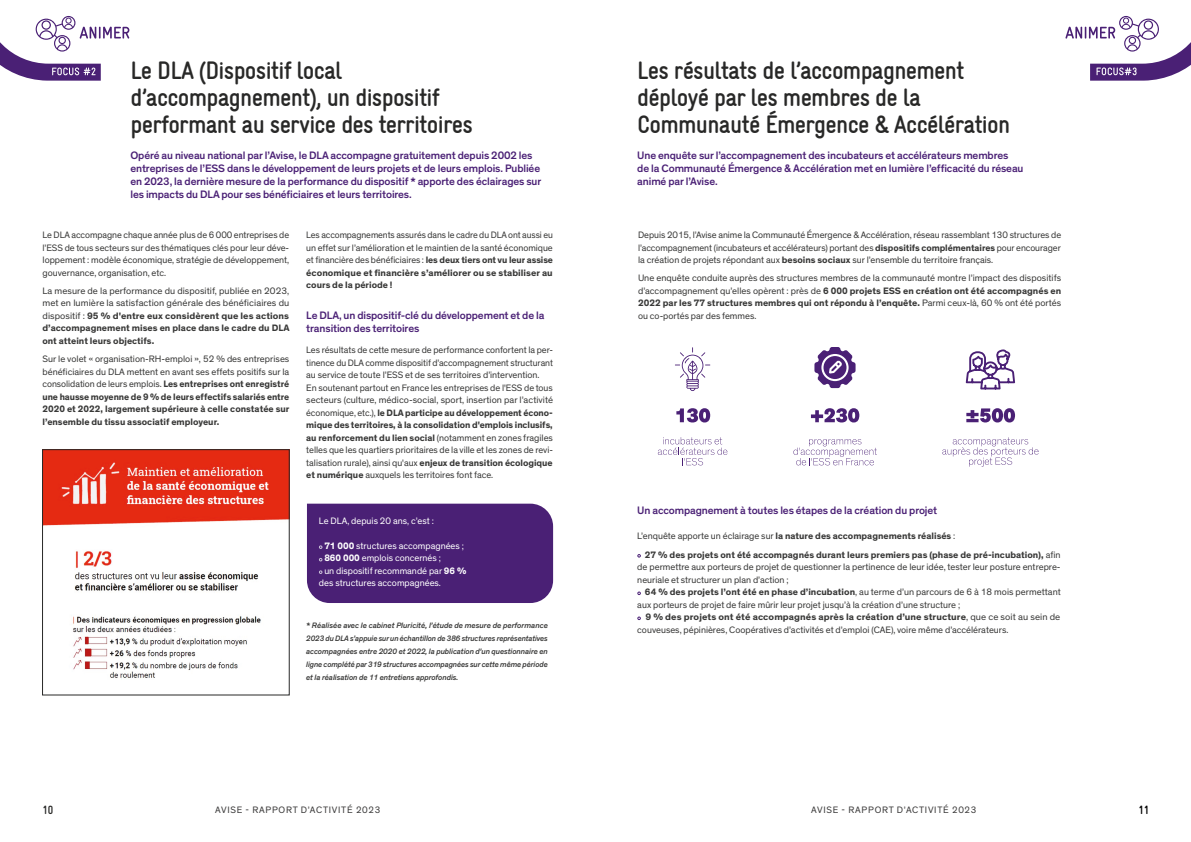
<style>
.page{position:relative;width:1191px;height:842px;background:#fff}
.page>*{position:absolute;margin:0;border:0;box-sizing:border-box;transform-origin:0 0}
.t1{font:700 condensed 25px/27px "Gravur LLTT";letter-spacing:-.03em;color:#282827}
.t2{font:700 12px "Gravur Condensed";color:#282827}
.t3{font:700 12px "Gravur Condensed";color:#000}
.t4{font:500 11px/13px "Theinhardt";letter-spacing:-.01em;color:#4a2075}
.t5{font:9.5px/12.5px "Theinhardt";color:#393938;text-align:justify}
.t6{font:700 9.5px/12.5px "Theinhardt";color:#393938;text-align:justify}
.t7{font:9.5px/12.5px "Theinhardt";color:#393938;scale:1.04 1}
.t8{font:9.5px "Theinhardt";color:#fff}
.t9{font:9.5px "Theinhardt";letter-spacing:.08em;color:#3c3b3b}
.t10{font:italic 500 8px/13px "Theinhardt";letter-spacing:-.01em;color:#393938;text-align:justify}
.s1{font-weight:700}
.s2{font-weight:400}
</style>
<div class="page">
<div style="left:307px;top:504px;width:246px;height:99px;background:#4a2075"></div>
<svg style="left:637px;top:554px;width:4px;height:4px"></svg>
<svg style="left:637px;top:591px;width:4px;height:4px"></svg>
<svg style="left:637px;top:616px;width:4px;height:4px"></svg>
<svg style="left:811px;top:408px;width:48px;height:14px"></svg>
<svg style="left:793px;top:439px;width:84px;height:26px"></svg>
<svg style="left:814px;top:347px;width:41px;height:41px"></svg>
<svg style="left:966px;top:408px;width:49px;height:14px"></svg>
<svg style="left:942px;top:437px;width:96px;height:30px"></svg>
<svg style="left:965px;top:349px;width:50px;height:40px"></svg>
<svg style="left:675px;top:347px;width:35px;height:44px"></svg>
<svg style="left:676px;top:408px;width:34px;height:14px"></svg>
<svg style="left:658px;top:437px;width:69px;height:28px"></svg>
<img style="left:44px;top:451px;width:243px;height:228px">
<div style="left:42px;top:449px;width:247px;height:246px;border:1px solid #282827"></div>
<svg style="left:1065px;top:16px;width:126px;height:65px"></svg>
<svg style="left:0;top:16px;width:129px;height:65px"></svg>
<h1 class="t1" style="left:130px;top:55px;width:344px">Le DLA (Dispositif local d’accompagnement), un dispositif performant au service des territoires</h1>
<p class="t4" style="left:130px;top:148px;width:412px">Opéré au niveau national par l’Avise, le DLA accompagne gratuitement depuis 2002 les entreprises de l’ESS dans le développement de leurs projets et de leurs emplois. Publiée en 2023, la dernière mesure de la performance du dispositif * apporte des éclairages sur les impacts du DLA pour ses bénéficiaires et leurs territoires.</p>
<p class="t5" style="left:43px;top:229px;width:248px">Le DLA accompagne chaque année plus de 6 000 entreprises de l’ESS de tous secteurs sur des thématiques clés pour leur déve&shy;loppement : modèle économique, stratégie de développement, gouvernance, organisation, etc.</p>
<p class="t5" style="left:43px;top:285px;width:248px">La mesure de la performance du dispositif, publiée en 2023, met en lumière la satisfaction générale des bénéficiaires du dispositif : <span class="s1">95 % d'entre eux considèrent que les actions d’accompagnement mises en place dans le cadre du DLA ont atteint leurs objectifs.</span></p>
<p class="t6" style="left:43px;top:353px;width:248px"><span class="s2">Sur le volet « organisation-RH-emploi », 52 % des entreprises bénéficiaires du DLA mettent en avant ses effets positifs sur la consolidation de leurs emplois.</span> Les entreprises ont enregistré une hausse moyenne de 9 % de leurs effectifs salariés entre 2020 et 2022, largement supérieure à celle constatée sur l’ensemble du tissu associatif employeur.</p>
<p class="t5" style="left:306px;top:229px;width:248px">Les accompagnements assurés dans le cadre du DLA ont aussi eu un effet sur l’amélioration et le maintien de la santé économique et financière des bénéficiaires : <span class="s1">les deux tiers ont vu leur assise économique et financière s’améliorer ou se stabiliser au cours de la période !</span></p>
<p class="t4" style="left:306px;top:309px;width:240px">Le DLA, un dispositif-clé du développement et de la transition des territoires</p>
<p class="t5" style="left:306px;top:344px;width:248px;text-align:left">Les résultats de cette mesure de performance confortent la per&shy;tinence du DLA comme dispositif d’accompagnement structurant au service de toute l’ESS et de ses territoires d’intervention.<br>En soutenant partout en France les entreprises de l'ESS de tous secteurs (culture, médico-social, sport, insertion par l’activité économique, etc.), <span class="s1">le DLA participe au développement écono&shy;mique des territoires, à la consolidation d'emplois inclusifs, au renforcement du lien social</span> (notamment en zones fragiles telles que les quartiers prioritaires de la ville et les zones de revi&shy;talisation rurale), ainsi qu'aux <span class="s1">enjeux de transition écologique et numérique</span> auxquels les territoires font face.</p>
<p class="t8" style="left:319px;top:515px;width:116px">Le DLA, depuis 20 ans, c’est :</p>
<p class="t8" style="left:324px;top:540px;width:141px"><span class="s1">71 000</span> structures accompagnées ;</p>
<p class="t8" style="left:324px;top:553px;width:118px"><span class="s1">860 000</span> emplois concernés ;</p>
<p class="t8" style="left:324px;top:565px;width:143px">un dispositif recommandé par <span class="s1">96 %</span></p>
<p class="t8" style="left:319px;top:578px;width:124px">des structures accompagnées.</p>
<p class="t10" style="left:306px;top:619px;width:243px">* Réalisée avec le cabinet Pluricité, l’étude de mesure de performance 2023 du DLA s’appuie sur un échantillon de 386 structures représentatives accompagnées entre 2020 et 2022, la publication d'un questionnaire en ligne complété par 319 structures accompagnées sur cette même période et la réalisation de 11 entretiens approfondis.</p>
<h1 class="t1" style="left:637px;top:55px;width:374px">Les résultats de l’accompagnement déployé par les membres de la<br>Communauté Émergence &amp; Accélération</h1>
<p class="t4" style="left:637px;top:148px;width:388px">Une enquête sur l’accompagnement des incubateurs et accélérateurs membres<br>de la Communauté Émergence &amp; Accélération met en lumière l’efficacité du réseau animé par l’Avise.</p>
<p class="t5" style="left:638px;top:229px;width:425px">Depuis 2015, l’Avise anime la Communauté Émergence &amp; Accélération, réseau rassemblant 130 structures de l’accompagnement (incubateurs et accélérateurs) portant des <span class="s1">dispositifs complémentaires</span> pour encourager la création de projets répondant aux <span class="s1">besoins sociaux</span> sur l’ensemble du territoire français.</p>
<p class="t5" style="left:638px;top:272px;width:425px">Une enquête conduite auprès des structures membres de la communauté montre l’impact des dispositifs d’accompagnement qu’elles opèrent : près de <span class="s1">6 000 projets ESS en création ont été accompagnés en 2022 par les 77 structures membres qui ont répondu à l’enquête.</span> Parmi ceux-là, 60 % ont été portés ou co-portés par des femmes.</p>
<p class="t4" style="left:637px;top:504px;width:301px">Un accompagnement à toutes les étapes de la création du projet</p>
<p class="t6" style="left:645px;top:527px;width:417px;line-height:18.2px;text-indent:-8px"><span class="s2">L’enquête apporte un éclairage sur</span> la nature des accompagnements réalisés <span class="s2">:<br></span>27 % des projets ont été accompagnés durant leurs premiers pas (phase de pré-incubation), <span class="s2">afin</span></p>
<p class="t5" style="left:637px;top:561px;width:425px">de permettre aux porteurs de projet de questionner la pertinence de leur idée, tester leur posture entrepre&shy;neuriale et structurer un plan d’action ;</p>
<p class="t5" style="left:637px;top:586px;width:425px;text-indent:8px"><span class="s1">64 % des projets l’ont été en phase d’incubation</span>, au terme d’un parcours de 6 à 18 mois permettant aux porteurs de projet de faire mûrir leur projet jusqu’à la création d’une structure ;</p>
<p class="t7" style="left:637px;top:611px;width:408px;text-indent:8px"><span class="s1">9 % des projets ont été accompagnés après la création d’une structure</span>, que ce soit au sein de couveuses, pépinières, Coopératives d’activités et d’emploi (CAE), voire même d’accélérateurs.</p>
<p class="t2" style="left:43px;top:803px;width:12px">10</p>
<p class="t9" style="left:215px;top:804px;width:167px">AVISE - RAPPORT D’ACTIVITÉ 2023</p>
<p class="t9" style="left:811px;top:804px;width:167px">AVISE - RAPPORT D’ACTIVITÉ 2023</p>
<p class="t3" style="left:1138px;top:803px;width:12px">11</p>
</div>
